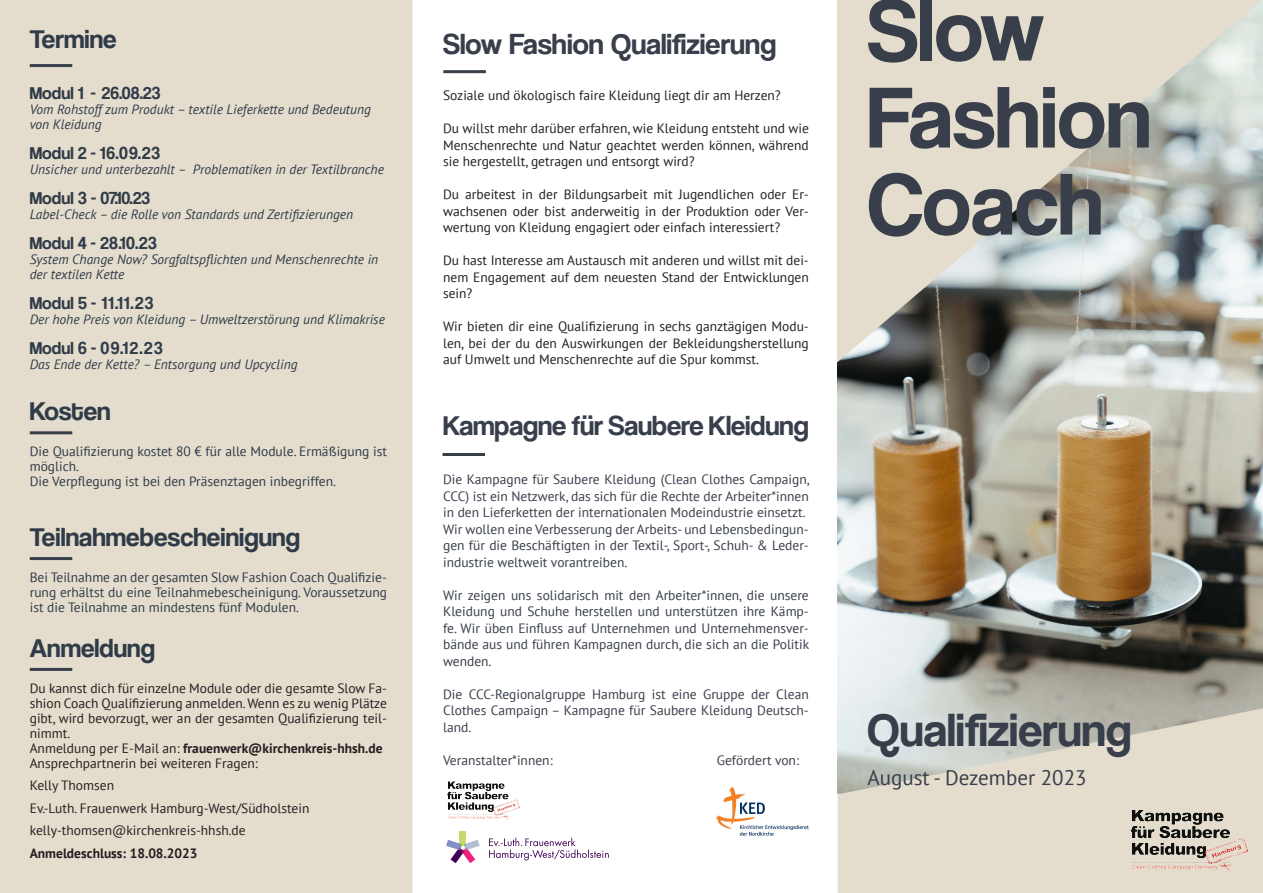
<style>
.page{position:relative;width:1263px;height:893px;background:#fff}
.page>*{position:absolute;margin:0;border:0;box-sizing:border-box;transform-origin:0 0}
.t1{font:90px "Coolvetica Rg";color:#383e4a}
.t2{font:48px "Coolvetica Rg";color:#383e4a}
.t3{font:30px "Coolvetica Rg";color:#383e4a}
.t4{font:28.5px "Coolvetica Rg";letter-spacing:-.005em;color:#383e4a}
.t5{font:27px "Coolvetica Rg";color:#303b48}
.t6{font:21px "PT Sans";color:#383e4a}
.t7{font:18px "Coolvetica Rg";color:#303b48}
.t8{font:13.5px/16.5px "PT Sans";color:#231f20;text-align:justify}
.t9{font:13.5px/16.5px "PT Sans";color:#383e4a;text-align:justify}
.t10{font:italic 13.5px/15px "PT Sans";color:#303b48}
.t11{font:13.5px/15px "PT Sans";color:#303b48}
.t12{font:700 13.5px "PT Sans";color:#231f20}
.s1{font-weight:400}
</style>
<div class="page">
<img style="left:838px;top:364px;width:425px;height:341px">
<div style="left:0;top:0;width:412px;height:893px;background:#e4ddcd"></div>
<svg style="left:837px;top:0;width:426px;height:364px;background:#c6c5ba"></svg>
<hr style="left:443px;top:70px;width:43px;height:3px;background:#383e4a">
<hr style="left:442px;top:453px;width:43px;height:3px;background:#383e4a">
<hr style="left:30px;top:64px;width:42px;height:3px;background:#383e4a">
<hr style="left:30px;top:431px;width:42px;height:3px;background:#383e4a">
<hr style="left:30px;top:557px;width:42px;height:3px;background:#383e4a">
<hr style="left:30px;top:668px;width:42px;height:3px;background:#383e4a">
<svg style="left:837px;top:705px;width:426px;height:188px;background:#dbd8ca"></svg>
<img style="left:1125px;top:810px;width:126px;height:65px">
<img style="left:447px;top:781px;width:73px;height:39px">
<svg style="left:489px;top:838px;width:120px;height:22px"></svg>
<div style="left:460px;top:831px;width:6px;height:15px;background:#c9d76d"></div>
<svg style="left:446px;top:840px;width:34px;height:23px"></svg>
<img style="left:716px;top:787px;width:93px;height:49px">
<p class="t5" style="left:30px;top:23px;width:89px">Termine</p>
<p class="t7" style="left:30px;top:83px;width:132px">Modul 1 - 26.08.23</p>
<p class="t10" style="left:30px;top:102px;width:343px">Vom Rohstoff zum Produkt – textile Lieferkette und Bedeutung von Kleidung</p>
<p class="t7" style="left:30px;top:143px;width:132px">Modul 2 - 16.09.23</p>
<p class="t10" style="left:30px;top:162px;width:356px">Unsicher und unterbezahlt – Problematiken in der Textilbranche</p>
<p class="t7" style="left:30px;top:188px;width:122px">Modul 3 - 07.10.23</p>
<p class="t10" style="left:30px;top:207px;width:325px">Label-Check – die Rolle von Standards und Zertifizierungen</p>
<p class="t7" style="left:30px;top:233px;width:128px">Modul 4 - 28.10.23</p>
<p class="t10" style="left:30px;top:252px;width:350px">System Change Now? Sorgfaltspflichten und Menschenrechte in der textilen Kette</p>
<p class="t7" style="left:30px;top:293px;width:125px">Modul 5 - 11.11.23</p>
<p class="t10" style="left:30px;top:312px;width:357px">Der hohe Preis von Kleidung – Umweltzerstörung und Klimakrise</p>
<p class="t7" style="left:30px;top:338px;width:134px">Modul 6 - 09.12.23</p>
<p class="t10" style="left:30px;top:357px;width:269px">Das Ende der Kette? – Entsorgung und Upcycling</p>
<p class="t5" style="left:30px;top:395px;width:83px">Kosten</p>
<p class="t11" style="left:30px;top:443px;width:359px">Die Qualifizierung kostet 80 € für alle Module. Ermäßigung ist möglich.</p>
<p class="t11" style="left:30px;top:473px;width:308px">Die Verpflegung ist bei den Präsenztagen inbegriffen.</p>
<p class="t5" style="left:30px;top:521px;width:272px">Teilnahmebescheinigung</p>
<p class="t11" style="left:30px;top:569px;width:359px;text-align:justify">Bei Teilnahme an der gesamten Slow Fashion Coach Qualifizie&shy;rung erhältst du eine Teilnahmebescheinigung. Voraussetzung ist die Teilnahme an mindestens fünf Modulen.</p>
<p class="t5" style="left:30px;top:632px;width:127px">Anmeldung</p>
<p class="t8" style="left:30px;top:680px;width:359px;line-height:15px">Du kannst dich für einzelne Module oder die gesamte Slow Fa&shy;shion Coach Qualifizierung anmelden. Wenn es zu wenig Plätze gibt, wird bevorzugt, wer an der gesamten Qualifizierung teil&shy;nimmt.</p>
<p class="t12" style="left:30px;top:739px;width:354px"><span class="s1">Anmeldung per E-Mail an:</span> frauenwerk@kirchenkreis-hhsh.de</p>
<p class="t8" style="left:30px;top:754px;width:230px">Ansprechpartnerin bei weiteren Fragen:</p>
<p class="t8" style="left:30px;top:777px;width:86px">Kelly Thomsen</p>
<p class="t8" style="left:30px;top:799px;width:281px">Ev.-Luth. Frauenwerk Hamburg-West/Südholstein</p>
<p class="t8" style="left:30px;top:822px;width:217px">kelly-thomsen@kirchenkreis-hhsh.de</p>
<p class="t12" style="left:30px;top:844px;width:169px">Anmeldeschluss: 18.08.2023</p>
<p class="t3" style="left:443px;top:26px;width:335px">Slow Fashion Qualifizierung</p>
<p class="t8" style="left:443px;top:87px;width:339px">Soziale und ökologisch faire Kleidung liegt dir am Herzen?</p>
<p class="t8" style="left:443px;top:120px;width:367px">Du willst mehr darüber erfahren, wie Kleidung entsteht und wie Menschenrechte und Natur geachtet werden können, während sie hergestellt, getragen und entsorgt wird?</p>
<p class="t8" style="left:443px;top:186px;width:367px">Du arbeitest in der Bildungsarbeit mit Jugendlichen oder Er&shy;wachsenen oder bist anderweitig in der Produktion oder Ver&shy;wertung von Kleidung engagiert oder einfach interessiert?</p>
<p class="t8" style="left:443px;top:252px;width:367px">Du hast Interesse am Austausch mit anderen und willst mit dei&shy;nem Engagement auf dem neuesten Stand der Entwicklungen sein?</p>
<p class="t8" style="left:443px;top:318px;width:367px">Wir bieten dir eine Qualifizierung in sechs ganztägigen Modu&shy;len, bei der du den Auswirkungen der Bekleidungsherstellung auf Umwelt und Menschenrechte auf die Spur kommst.</p>
<p class="t4" style="left:443px;top:408px;width:367px">Kampagne für Saubere Kleidung</p>
<p class="t9" style="left:443px;top:471px;width:368px">Die Kampagne für Saubere Kleidung (Clean Clothes Campaign, CCC) ist ein Netzwerk, das sich für die Rechte der Arbeiter*innen in den Lieferketten der internationalen Modeindustrie einsetzt.</p>
<p class="t9" style="left:443px;top:520px;width:367px">Wir wollen eine Verbesserung der Arbeits- und Lebensbedingun&shy;gen für die Beschäftigten in der Textil-, Sport-, Schuh- &amp; Leder&shy;industrie weltweit vorantreiben.</p>
<p class="t9" style="left:443px;top:586px;width:368px">Wir zeigen uns solidarisch mit den Arbeiter*innen, die unsere Kleidung und Schuhe herstellen und unterstützen ihre Kämp&shy;fe. Wir üben Einfluss auf Unternehmen und Unternehmensver&shy;bände aus und führen Kampagnen durch, die sich an die Politik wenden.</p>
<p class="t9" style="left:443px;top:685px;width:367px">Die CCC-Regionalgruppe Hamburg ist eine Gruppe der Clean Clothes Campaign – Kampagne für Saubere Kleidung Deutsch&shy;land.</p>
<p class="t9" style="left:443px;top:751px;width:111px">Veranstalter*innen:</p>
<p class="t9" style="left:717px;top:751px;width:84px">Gefördert von:</p>
<p class="t1" style="left:867px;top:-22px;width:179px">Slow</p>
<p class="t1" style="left:867px;top:65px;width:286px">Fashion</p>
<p class="t1" style="left:867px;top:152px;width:237px">Coach</p>
<p class="t2" style="left:867px;top:701px;width:266px">Qualifizierung</p>
<p class="t6" style="left:867px;top:764px;width:221px">August - Dezember 2023</p>
</div>
